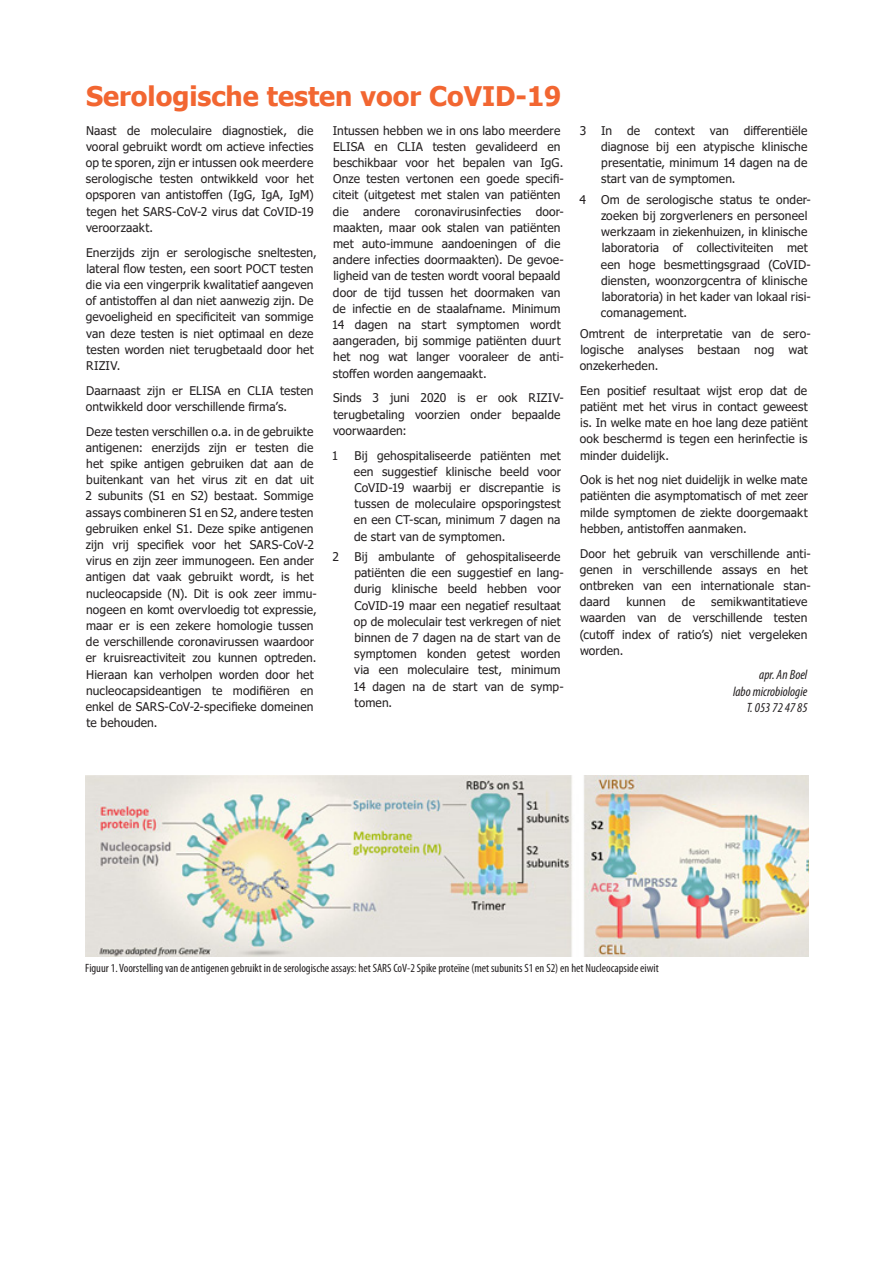
<style>
.page{position:relative;width:893px;height:1263px;background:#fff}
.page>*{position:absolute;margin:0;border:0;box-sizing:border-box;transform-origin:0 0}
.Artikel_-_Titel{font:700 27px "Tahoma";color:#f26631}
.Auteur{font:italic condensed 13.5px "Myriad Pro";color:#231f20}
.Artikel_-_Tekst{font:12px/16.2px "Tahoma";letter-spacing:.01em;color:#231f20}
.Opsomming_3{font:12px/16.2px "Tahoma";letter-spacing:.01em;color:#231f20;text-align:justify}
.Figuur_-_Onderschrif{font:condensed 12px "Myriad Pro";color:#231f20}
</style>
<div class="page">
<img style="left:86px;top:775px;width:722px;height:181px">
<p class="Artikel_-_Titel" style="left:86px;top:77px;width:477px">Serologische testen voor CoVID-19</p>
<p class="Artikel_-_Tekst" style="left:86px;top:123px;width:229px;text-align:justify">Naast de moleculaire diagnostiek, die vooral gebruikt wordt om actieve infecties op te sporen, zijn er intussen ook meerdere serologische testen ontwikkeld voor het opsporen van antistoffen (IgG, IgA, IgM) tegen het SARS-CoV-2 virus dat CoVID-19 veroorzaakt.</p>
<p class="Artikel_-_Tekst" style="left:86px;top:245px;width:233px">Enerzijds zijn er serologische sneltesten, lateral flow testen, een soort POCT testen die via een vingerprik kwalitatief aangeven of antistoffen al dan niet aanwezig zijn. De gevoeligheid en specificiteit van sommige van deze testen is niet optimaal en deze testen worden niet terugbetaald door het RIZIV.</p>
<p class="Artikel_-_Tekst" style="left:86px;top:383px;width:229px">Daarnaast zijn er ELISA en CLIA testen ontwikkeld door verschillende firma’s.</p>
<p class="Artikel_-_Tekst" style="left:85px;top:424px;width:233px">Deze testen verschillen o.a. in de gebruikte antigenen: enerzijds zijn er testen die het spike antigen gebruiken dat aan de buitenkant van het virus zit en dat uit 2 subunits (S1 en S2) bestaat. Sommige assays combineren S1 en S2, andere testen gebruiken enkel S1. Deze spike antigenen zijn vrij specifiek voor het SARS-CoV-2 virus en zijn zeer immunogeen. Een ander antigen dat vaak gebruikt wordt, is het nucleocapside (N). Dit is ook zeer immu&shy;nogeen en komt overvloedig tot expressie, maar er is een zekere homologie tussen de verschillende coronavirussen waardoor er kruisreactiviteit zou kunnen optreden.<br>Hieraan kan verholpen worden door het nucleocapsideantigen te modifiëren en enkel de SARS-CoV-2-specifieke domeinen te behouden.</p>
<p class="Artikel_-_Tekst" style="left:332px;top:123px;width:233px">Intussen hebben we in ons labo meerdere ELISA en CLIA testen gevalideerd en beschikbaar voor het bepalen van IgG.<br>Onze testen vertonen een goede specifi&shy;citeit (uitgetest met stalen van patiënten die andere coronavirusinfecties door&shy;maakten, maar ook stalen van patiënten met auto-immune aandoeningen of die andere infecties doormaakten). De gevoe&shy;ligheid van de testen wordt vooral bepaald door de tijd tussen het doormaken van de infectie en de staalafname. Minimum 14 dagen na start symptomen wordt aangeraden, bij sommige patiënten duurt het nog wat langer vooraleer de anti&shy;stoffen worden aangemaakt.</p>
<p class="Artikel_-_Tekst" style="left:333px;top:391px;width:232px">Sinds 3 juni 2020 is er ook RIZIV&shy;terugbetaling voorzien onder bepaalde voorwaarden:</p>
<p class="Opsomming_3" style="left:332px;top:448px;width:8px">1</p>
<p class="Opsomming_3" style="left:354px;top:448px;width:209px">Bij gehospitaliseerde patiënten met een suggestief klinische beeld voor CoVID-19 waarbij er discrepantie is tussen de moleculaire opsporingstest en een CT-scan, minimum 7 dagen na de start van de symptomen.</p>
<p class="Opsomming_3" style="left:332px;top:549px;width:8px">2</p>
<p class="Opsomming_3" style="left:353px;top:549px;width:212px;text-align:left">Bij ambulante of gehospitaliseerde patiënten die een suggestief en lang&shy;durig klinische beeld hebben voor<br>CoVID-19 maar een negatief resultaat op de moleculair test verkregen of niet binnen de 7 dagen na de start van de symptomen konden getest worden via een moleculaire test, minimum<br>14 dagen na de start van de symp&shy;tomen.</p>
<p class="Opsomming_3" style="left:601px;top:123px;width:208px;text-indent:-21px">3 In de context van differentiële diagnose bij een atypische klinische presentatie, minimum 14 dagen na de start van de symptomen.</p>
<p class="Opsomming_3" style="left:579px;top:192px;width:8px">4</p>
<p class="Opsomming_3" style="left:601px;top:192px;width:211px;text-align:left">Om de serologische status te onder&shy;zoeken bij zorgverleners en personeel werkzaam in ziekenhuizen, in klinische laboratoria of collectiviteiten met een hoge besmettingsgraad (CoVID&shy;diensten, woonzorgcentra of klinische laboratoria) in het kader van lokaal risi&shy;comanagement.</p>
<p class="Artikel_-_Tekst" style="left:580px;top:326px;width:233px">Omtrent de interpretatie van de sero&shy;logische analyses bestaan nog wat onzekerheden.</p>
<p class="Artikel_-_Tekst" style="left:580px;top:383px;width:229px;text-align:justify">Een positief resultaat wijst erop dat de patiënt met het virus in contact geweest is. In welke mate en hoe lang deze patiënt ook beschermd is tegen een herinfectie is minder duidelijk.</p>
<p class="Artikel_-_Tekst" style="left:580px;top:472px;width:230px;text-align:justify">Ook is het nog niet duidelijk in welke mate patiënten die asymptomatisch of met zeer milde symptomen de ziekte doorgemaakt hebben, antistoffen aanmaken.</p>
<p class="Artikel_-_Tekst" style="left:580px;top:546px;width:233px">Door het gebruik van verschillende anti&shy;genen in verschillende assays en het ontbreken van een internationale stan&shy;daard</p>
<p class="Artikel_-_Tekst" style="left:580px;top:594px;width:229px;text-align:justify;text-indent:131px">semikwantitatieve waarden van de verschillende testen (cutoff index of ratio’s) niet vergeleken worden.</p>
<p class="Auteur" style="left:759px;top:667px;width:50px">apr. An Boel</p>
<p class="Auteur" style="left:733px;top:683px;width:76px">labo microbiologie</p>
<p class="Auteur" style="left:747px;top:699px;width:62px">T. 053 72 47 85</p>
<p class="Artikel_-_Tekst" style="left:626px;top:594px;width:41px">kunnen</p>
<p class="Artikel_-_Tekst" style="left:682px;top:594px;width:15px">de</p>
<p class="Figuur_-_Onderschrif" style="left:85px;top:960px;width:575px">Figuur 1. Voorstelling van de antigenen gebruikt in de serologische assays: het SARS CoV-2 Spike proteïne (met subunits S1 en S2) en het Nucleocapside eiwit</p>
</div>
